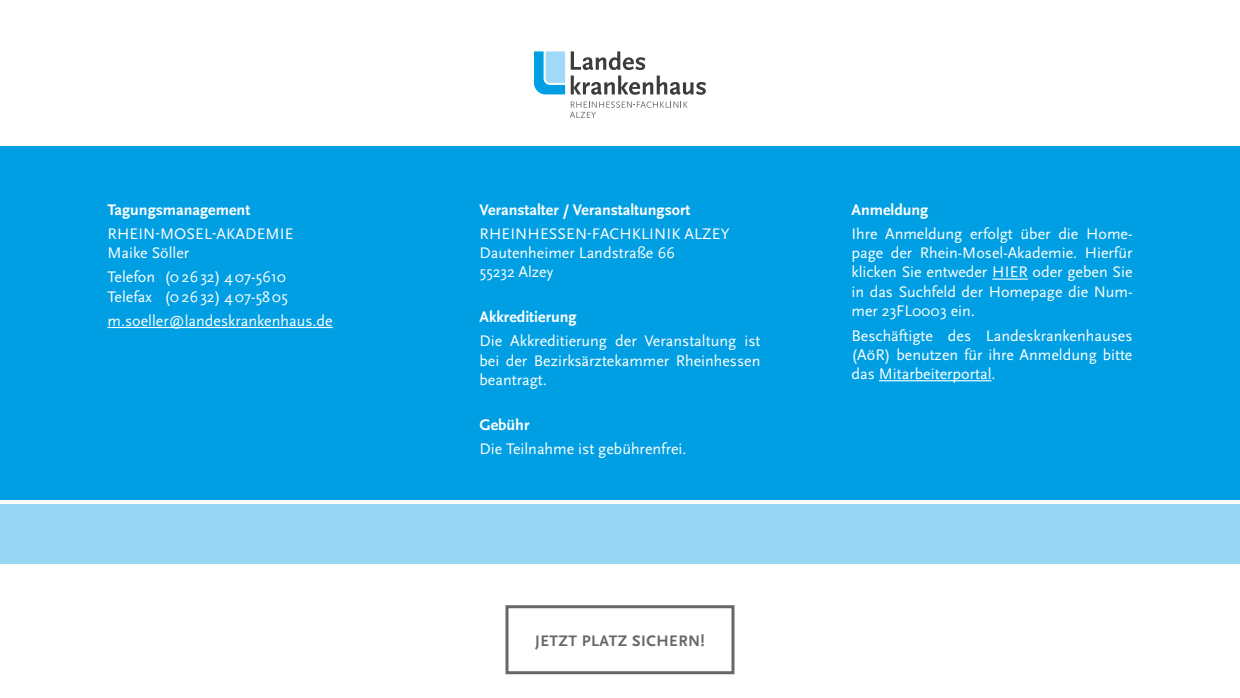
<style>
.page{position:relative;width:1240px;height:698px;background:#fff}
.page>*{position:absolute;margin:0;border:0;box-sizing:border-box;transform-origin:0 0}
.t1{font:16px/19.2px "Scala Sans OT";color:#fff}
.t2{font:700 16px "Scala Sans OT";color:#fff}
.t3{font:700 15.9px "Scala Sans OT";letter-spacing:.03em;color:#676767}
</style>
<div class="page">
<div style="left:506px;top:605px;width:228px;height:69px;border:3px solid #676767"></div>
<div style="left:0;top:504px;width:1240px;height:60px;background:#99d8f4"></div>
<div style="left:0;top:146px;width:1240px;height:353px;background:#009fe3"></div>
<hr style="left:108px;top:327px;width:225px;height:1px;background:#fff">
<hr style="left:992px;top:279px;width:36px;height:1px;background:#fff">
<hr style="left:879px;top:380px;width:113px;height:1px;background:#fff">
<svg style="left:571px;top:76px;width:135px;height:19px"></svg>
<svg style="left:571px;top:51px;width:74px;height:19px"></svg>
<svg style="left:570px;top:101px;width:118px;height:17px"></svg>
<svg style="left:534px;top:51px;width:31px;height:43px"></svg>
<p class="t2" style="left:108px;top:201px;width:144px">Tagungsmanagement</p>
<p class="t1" style="left:108px;top:224px;width:187px">RHEIN-MOSEL-AKADEMIE<br>Maike Söller</p>
<p class="t1" style="left:108px;top:268px;width:182px">Telefon (02632) 4 07-5610<br>Telefax (02632) 4 07-5805</p>
<p class="t1" style="left:108px;top:311px;width:227px">m.soeller@landeskrankenhaus.de</p>
<p class="t2" style="left:480px;top:201px;width:213px">Veranstalter / Veranstaltungsort</p>
<p class="t1" style="left:480px;top:224px;width:252px">RHEINHESSEN-FACHKLINIK ALZEY<br>Dautenheimer Landstraße 66<br>55232 Alzey</p>
<p class="t2" style="left:480px;top:308px;width:99px">Akkreditierung</p>
<p class="t1" style="left:480px;top:332px;width:282px;text-align:justify">Die Akkreditierung der Veranstaltung ist bei der Bezirksärztekammer Rheinhessen beantragt.</p>
<p class="t2" style="left:480px;top:415px;width:51px">Gebühr</p>
<p class="t1" style="left:480px;top:439px;width:209px">Die Teilnahme ist gebührenfrei.</p>
<p class="t3" style="left:535px;top:632px;width:171px">JETZT PLATZ SICHERN!</p>
<p class="t2" style="left:852px;top:201px;width:78px">Anmeldung</p>
<p class="t1" style="left:852px;top:224px;width:283px;text-align:justify">Ihre Anmeldung erfolgt über die Home&shy;page der Rhein-Mosel-Akademie. Hierfür klicken Sie entweder HIER oder geben Sie in das Suchfeld der Homepage die Num&shy;mer 23FL0003 ein.</p>
<p class="t1" style="left:852px;top:326px;width:283px;text-align:justify">Beschäftigte des Landeskrankenhauses (AöR) benutzen für ihre Anmeldung bitte das Mitarbeiterportal.</p>
</div>
